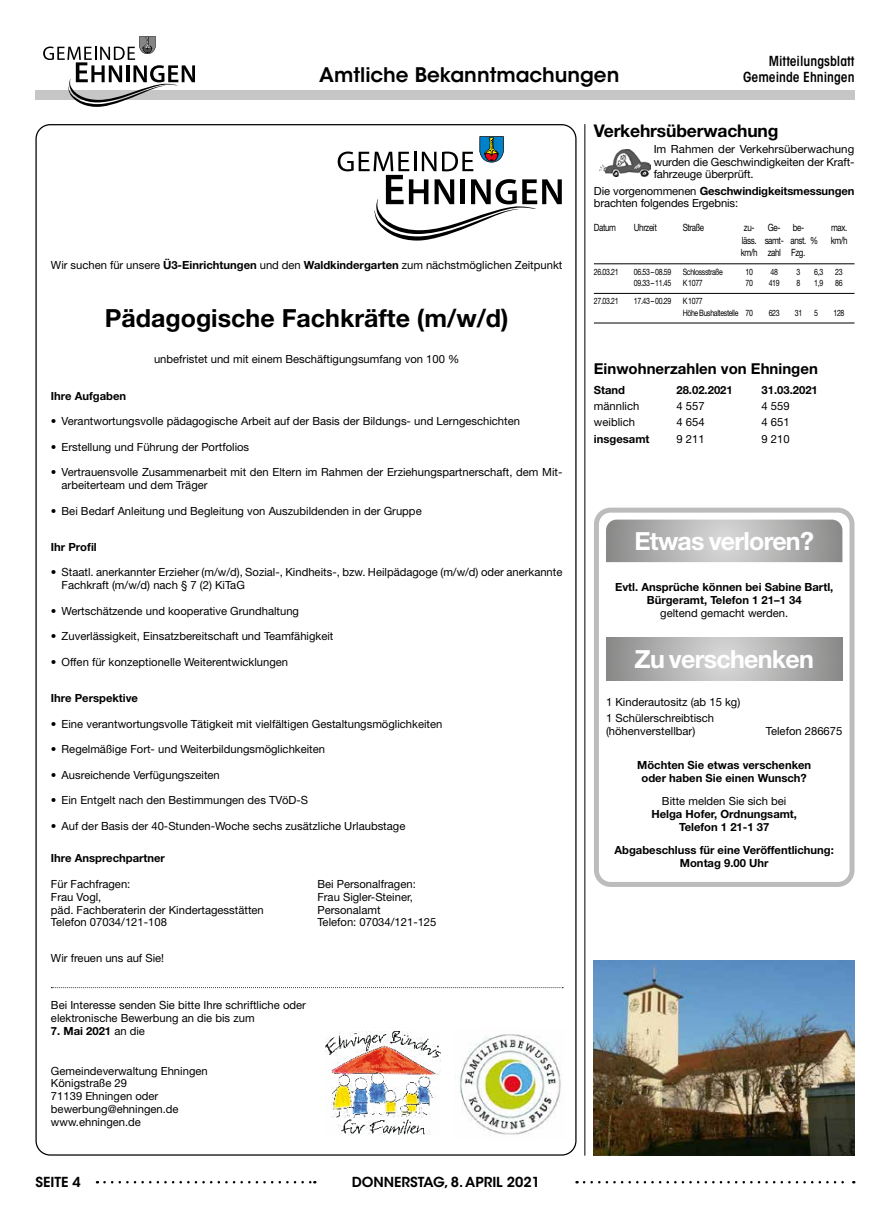
<style>
.page{position:relative;width:890px;height:1223px;background:#fff}
.page>*{position:absolute;margin:0;border:0;box-sizing:border-box;transform-origin:0 0}
.t1{font:700 25px "Helvetica Neue LT Std";color:#000}
.t2{font:700 25px "Helvetica Neue LT Std";letter-spacing:-.03em;color:#fff}
.t3{font:600 20px "ITC Avant Garde Std";color:#000}
.t4{font:700 17.5px "Helvetica Neue LT Std";letter-spacing:-.01em;color:#000}
.t5{font:700 15px "Helvetica Neue LT Std";color:#000}
.t6{font:600 condensed 13.75px "ITC Avant Garde Std";color:#000}
.t7{font:600 13.75px "ITC Avant Garde Std";color:#000}
.t8{font:11.25px/12.8px "Helvetica Neue LT Std";color:#000}
.t9{font:700 11.25px/12.8px "Helvetica Neue LT Std";color:#000;text-align:center}
.t10{font:10px/12.8px "Helvetica Neue LT Std";letter-spacing:-.05em;color:#000;text-align:justify;scale:.8 1}
.t11{font:8.75px/11.2px "Helvetica Neue LT Std";letter-spacing:-.05em;color:#000;scale:.8 1}
.s1{font-weight:700}
.s2{font-weight:400}
</style>
<div class="page">
<div style="left:35px;top:90px;width:819px;height:10px;background:#c6c6c6"></div>
<svg style="left:43px;top:36px;width:152px;height:71px"></svg>
<hr style="left:584px;top:124px;width:1px;height:1031px;background:#000">
<svg style="left:584px;top:1181px;width:270px;height:2px"></svg>
<svg style="left:104px;top:1181px;width:211px;height:2px"></svg>
<hr style="left:594px;top:263px;width:260px;height:1px;background:#000">
<hr style="left:594px;top:293px;width:260px;height:1px;background:#000">
<hr style="left:594px;top:322px;width:260px;height:1px;background:#000">
<img style="left:599px;top:149px;width:51px;height:27px">
<svg style="left:606px;top:519px;width:236px;height:43px;background:#b2b2b1"></svg>
<svg style="left:606px;top:638px;width:236px;height:42px;background:#b0b0b0"></svg>
<div style="left:594px;top:507px;width:260px;height:380px;border:5px solid #bcbcbc;border-radius:14px"></div>
<svg style="left:337px;top:136px;width:224px;height:104px"></svg>
<img style="left:325px;top:1031px;width:116px;height:103px">
<img style="left:460px;top:1034px;width:101px;height:101px">
<img style="left:594px;top:960px;width:260px;height:195px">
<svg style="left:51px;top:987px;width:512px;height:1px"></svg>
<p class="t6" style="left:768px;top:52px;width:87px">Mitteilungsblatt</p>
<h2 class="t3" style="left:319px;top:62px;width:301px">Amtliche Bekanntmachungen</h2>
<p class="t6" style="left:743px;top:69px;width:113px">Gemeinde Ehningen</p>
<p class="t8" style="left:51px;top:258px;width:513px">Wir suchen für unsere <span class="s1">Ü3-Einrichtungen</span> und den <span class="s1">Waldkindergarten</span> zum nächstmöglichen Zeitpunkt</p>
<h1 class="t1" style="left:105px;top:303px;width:405px">Pädagogische Fachkräfte (m/w/d)</h1>
<p class="t8" style="left:154px;top:353px;width:307px">unbefristet und mit einem Beschäftigungsumfang von 100 %</p>
<p class="t9" style="left:51px;top:389px;width:77px">Ihre Aufgaben</p>
<p class="t8" style="left:51px;top:414px;width:470px">• Verantwortungsvolle pädagogische Arbeit auf der Basis der Bildungs- und Lerngeschichten</p>
<p class="t8" style="left:51px;top:440px;width:200px">• Erstellung und Führung der Portfolios</p>
<p class="t8" style="left:62px;top:466px;width:502px;text-indent:-11px">• Vertrauensvolle Zusammenarbeit mit den Eltern im Rahmen der Erziehungspartnerschaft, dem Mit&shy;arbeiterteam und dem Träger</p>
<p class="t8" style="left:51px;top:504px;width:372px">• Bei Bedarf Anleitung und Begleitung von Auszubildenden in der Gruppe</p>
<p class="t9" style="left:51px;top:540px;width:47px">Ihr Profil</p>
<p class="t8" style="left:62px;top:566px;width:502px;text-indent:-11px">• Staatl. anerkannter Erzieher (m/w/d), Sozial-, Kindheits-, bzw. Heilpädagoge (m/w/d) oder anerkannte<br>Fachkraft (m/w/d) nach § 7 (2) KiTaG</p>
<p class="t8" style="left:51px;top:604px;width:249px">• Wertschätzende und kooperative Grundhaltung</p>
<p class="t8" style="left:51px;top:629px;width:284px">• Zuverlässigkeit, Einsatzbereitschaft und Teamfähigkeit</p>
<p class="t8" style="left:51px;top:655px;width:239px">• Offen für konzeptionelle Weiterentwicklungen</p>
<p class="t9" style="left:51px;top:691px;width:89px">Ihre Perspektive</p>
<p class="t8" style="left:51px;top:717px;width:393px">• Eine verantwortungsvolle Tätigkeit mit vielfältigen Gestaltungsmöglichkeiten</p>
<p class="t8" style="left:51px;top:742px;width:276px">• Regelmäßige Fort- und Weiterbildungsmöglichkeiten</p>
<p class="t8" style="left:51px;top:768px;width:170px">• Ausreichende Verfügungszeiten</p>
<p class="t8" style="left:51px;top:793px;width:259px">• Ein Entgelt nach den Bestimmungen des TVöD-S</p>
<p class="t8" style="left:51px;top:819px;width:356px">• Auf der Basis der 40-Stunden-Woche sechs zusätzliche Urlaubstage</p>
<p class="t9" style="left:51px;top:851px;width:115px">Ihre Ansprechpartner</p>
<p class="t8" style="left:51px;top:877px;width:81px">Für Fachfragen:</p>
<p class="t8" style="left:317px;top:877px;width:100px">Bei Personalfragen:</p>
<p class="t8" style="left:51px;top:890px;width:52px">Frau Vogl,</p>
<p class="t8" style="left:317px;top:890px;width:97px">Frau Sigler-Steiner,</p>
<p class="t8" style="left:51px;top:903px;width:214px">päd. Fachberaterin der Kindertagesstätten</p>
<p class="t8" style="left:317px;top:903px;width:65px">Personalamt</p>
<p class="t8" style="left:51px;top:915px;width:117px">Telefon 07034/121-108</p>
<p class="t8" style="left:317px;top:915px;width:121px">Telefon: 07034/121-125</p>
<p class="t8" style="left:51px;top:952px;width:115px">Wir freuen uns auf Sie!</p>
<p class="t8" style="left:51px;top:998px;width:256px">Bei Interesse senden Sie bitte Ihre schriftliche oder elektronische Bewerbung an die bis zum</p>
<p class="t9" style="left:51px;top:1024px;width:95px">7. Mai 2021 <span class="s2">an die</span></p>
<p class="t8" style="left:51px;top:1064px;width:158px">Gemeindeverwaltung Ehningen<br>Königstraße 29<br>71139 Ehningen oder bewerbung@ehningen.de www.ehningen.de</p>
<p class="t7" style="left:35px;top:1173px;width:47px">SEITE 4</p>
<p class="t7" style="left:351px;top:1173px;width:190px">DONNERSTAG, 8. APRIL 2021</p>
<h3 class="t4" style="left:594px;top:119px;width:186px">Verkehrsüberwachung</h3>
<p class="t8" style="left:653px;top:142px;width:202px;text-align:justify">Im Rahmen der Verkehrsüberwachung wurden die Geschwindigkeiten der Kraft&shy;fahrzeuge überprüft.</p>
<p class="t8" style="left:594px;top:184px;width:262px">Die vorgenommenen <span class="s1">Geschwindigkeitsmessungen </span>brachten folgendes Ergebnis:</p>
<p class="t10" style="left:594px;top:221px;width:29px">Datum</p>
<p class="t10" style="left:634px;top:221px;width:30px">Uhrzeit</p>
<p class="t10" style="left:682px;top:221px;width:28px">Straße</p>
<p class="t10" style="left:743px;top:221px;width:15px">zu-</p>
<p class="t10" style="left:767px;top:221px;width:47px">Ge- be-</p>
<p class="t10" style="left:740px;top:221px;width:135px;text-indent:90px">max. läss. samt- anst. % km/h km/h zahl Fzg.</p>
<p class="t11" style="left:594px;top:266px;width:32px">26.03.21</p>
<p class="t11" style="left:634px;top:266px;width:48px">06.53 – 08.59</p>
<p class="t11" style="left:682px;top:266px;width:52px">Schlossstraße</p>
<p class="t11" style="left:745px;top:266px;width:11px">10</p>
<p class="t11" style="left:770px;top:266px;width:11px">48</p>
<p class="t11" style="left:796px;top:266px;width:6px">3</p>
<p class="t11" style="left:814px;top:266px;width:13px">6,3</p>
<p class="t11" style="left:835px;top:266px;width:11px">23</p>
<p class="t11" style="left:634px;top:277px;width:48px">09.33 – 11.45</p>
<p class="t11" style="left:682px;top:277px;width:27px">K 1077</p>
<p class="t11" style="left:745px;top:277px;width:11px">70</p>
<p class="t11" style="left:768px;top:277px;width:15px">419</p>
<p class="t11" style="left:796px;top:277px;width:6px">8</p>
<p class="t11" style="left:814px;top:277px;width:13px">1,9</p>
<p class="t11" style="left:835px;top:277px;width:11px">86</p>
<p class="t11" style="left:594px;top:295px;width:32px">27.03.21</p>
<p class="t11" style="left:634px;top:295px;width:48px">17.43 – 00.29</p>
<p class="t11" style="left:682px;top:295px;width:89px">K 1077<br>Höhe Bushaltestelle 70</p>
<p class="t11" style="left:768px;top:307px;width:15px">623</p>
<p class="t11" style="left:794px;top:307px;width:11px">31</p>
<p class="t11" style="left:814px;top:307px;width:6px">5</p>
<p class="t11" style="left:833px;top:307px;width:15px">128</p>
<h3 class="t5" style="left:594px;top:359px;width:225px">Einwohnerzahlen von Ehningen</h3>
<p class="t9" style="left:594px;top:383px;width:33px">Stand</p>
<p class="t9" style="left:676px;top:383px;width:58px">28.02.2021</p>
<p class="t9" style="left:761px;top:383px;width:58px">31.03.2021</p>
<p class="t8" style="left:594px;top:399px;width:47px">männlich</p>
<p class="t8" style="left:676px;top:399px;width:30px">4 557</p>
<p class="t8" style="left:761px;top:399px;width:30px">4 559</p>
<p class="t8" style="left:594px;top:416px;width:43px">weiblich</p>
<p class="t8" style="left:676px;top:416px;width:30px">4 654</p>
<p class="t8" style="left:761px;top:416px;width:30px">4 651</p>
<p class="t9" style="left:594px;top:432px;width:57px">insgesamt</p>
<p class="t8" style="left:676px;top:432px;width:30px">9 211</p>
<p class="t8" style="left:761px;top:432px;width:30px">9 210</p>
<h1 class="t2" style="left:634px;top:525px;width:181px">Etwas verloren?</h1>
<p class="t9" style="left:615px;top:580px;width:220px">Evtl. Ansprüche können bei Sabine Bartl,<br>Bürgeramt, Telefon 1 21–1 34</p>
<p class="t8" style="left:660px;top:606px;width:129px">geltend gemacht werden.</p>
<h1 class="t2" style="left:634px;top:643px;width:181px">Zu verschenken</h1>
<p class="t8" style="left:606px;top:694px;width:136px;line-height:16.2px">1 Kinderautositz (ab 15 kg)<br>1 Schülerschreibtisch</p>
<p class="t8" style="left:606px;top:724px;width:91px">(höhenverstellbar)</p>
<p class="t8" style="left:765px;top:724px;width:78px">Telefon 286675</p>
<p class="t9" style="left:637px;top:758px;width:175px">Möchten Sie etwas verschenken oder haben Sie einen Wunsch?</p>
<p class="t8" style="left:662px;top:794px;width:126px">Bitte melden Sie sich bei</p>
<p class="t9" style="left:651px;top:807px;width:147px">Helga Hofer, Ordnungsamt,<br>Telefon 1 21-1 37</p>
<p class="t9" style="left:614px;top:843px;width:221px">Abgabeschluss für eine Veröffentlichung:<br>Montag 9.00 Uhr</p>
</div>
